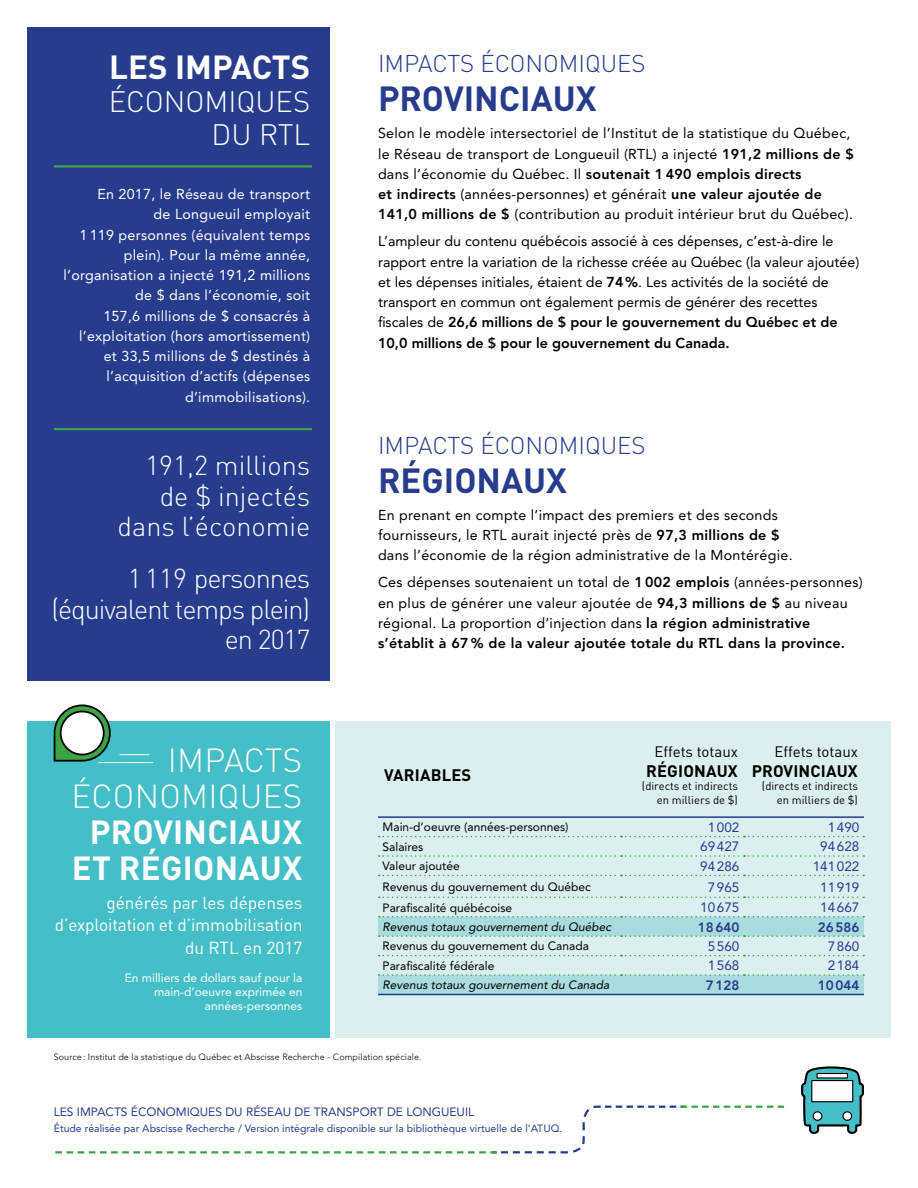
<style>
.page{position:relative;width:918px;height:1188px;background:#fff}
.page>*{position:absolute;margin:0;border:0;box-sizing:border-box;transform-origin:0 0}
.t1{font:700 34.5px "DINOT";color:#273c8c}
.t2{font:700 33px "DINOT";letter-spacing:.01em;color:#fff}
.t3{font:300 33px/36px "DINOT";letter-spacing:.01em;color:#fff;text-align:right}
.t4{font:300 29.25px/33px "DINOT";color:#fff;text-align:center}
.t5{font:300 27.15px/30.6px "DINOT";letter-spacing:-.04em;color:#fff;text-align:right}
.t6{font:300 27.15px/30.6px "DINOT";color:#fff;text-align:right}
.t7{font:300 24px "DINOT";letter-spacing:-.005em;color:#273c8c}
.t8{font:17.25px/22.5px "DINOT";letter-spacing:-.01em;color:#fff;text-align:right}
.t9{font:700 16.5px "DINOT";letter-spacing:.01em;color:#000}
.t10{font:15px "DINOT";color:#000}
.t11{font:14.25px/20.2px "Avenir";letter-spacing:.02em;color:#000}
.t12{font:14.25px/20.2px "Avenir";color:#000}
.t13{font:14.25px/20.2px "Avenir";letter-spacing:.02em;color:#fff;text-align:right}
.t14{font:13.5px "Avenir";color:#273c8c}
.t15{font:800 13.5px "Avenir";color:#273c8c}
.t16{font:12px "Avenir";color:#000}
.t17{font:12px/14.4px "Avenir";color:#fff;text-align:right}
.t18{font:italic 12px "Avenir";color:#000}
.t19{font:12px "Avenir";color:#273c8c}
.t20{font:11.25px/13.5px "DINOT";color:#000;text-align:right}
.t21{font:10.5px "Avenir";color:#273c8c}
.t22{font:300 9px "Avenir";letter-spacing:.01em;color:#000}
.s1{font-weight:800}
</style>
<div class="page">
<div style="left:27px;top:721px;width:303px;height:317px;background:#44bfc7"></div>
<div style="left:336px;top:721px;width:555px;height:317px;background:#dbeff0"></div>
<hr style="left:378px;top:816px;width:243px;height:2px;background:#273c8c">
<hr style="left:621px;top:816px;width:123px;height:2px;background:#273c8c">
<hr style="left:744px;top:816px;width:120px;height:2px;background:#273c8c">
<svg style="left:379px;top:836px;width:485px;height:1px"></svg>
<svg style="left:379px;top:855px;width:485px;height:2px"></svg>
<svg style="left:379px;top:875px;width:485px;height:1px"></svg>
<svg style="left:379px;top:897px;width:485px;height:1px"></svg>
<svg style="left:378px;top:916px;width:486px;height:78px"></svg>
<hr style="left:378px;top:994px;width:243px;height:1px;background:#273c8c">
<hr style="left:621px;top:994px;width:123px;height:1px;background:#273c8c">
<hr style="left:744px;top:994px;width:120px;height:1px;background:#273c8c">
<svg style="left:55px;top:1105px;width:729px;height:49px"></svg>
<div style="left:27px;top:27px;width:303px;height:653px;background:#273c8c"></div>
<hr style="left:54px;top:165px;width:258px;height:3px;background:#3ca448">
<hr style="left:54px;top:428px;width:258px;height:2px;background:#3ca448">
<svg style="left:801px;top:1066px;width:63px;height:68px"></svg>
<div style="left:812px;top:1081px;width:41px;height:21px;background:#fff"></div>
<div style="left:811px;top:1080px;width:42px;height:22px;border:1px solid #000"></div>
<div style="left:843px;top:1112px;width:9px;height:8px;background:#fff;border-radius:50%"></div>
<div style="left:842px;top:1111px;width:10px;height:10px;border:1px solid #000;border-radius:50%"></div>
<div style="left:813px;top:1112px;width:9px;height:8px;background:#fff;border-radius:50%"></div>
<div style="left:813px;top:1111px;width:9px;height:10px;border:1px solid #000;border-radius:50%"></div>
<hr style="left:817px;top:1074px;width:30px;height:4px;background:#fff">
<div style="left:817px;top:1073px;width:31px;height:6px;border:1px solid #000"></div>
<hr style="left:99px;top:762px;width:54px;height:1px;background:#fff">
<svg style="left:120px;top:754px;width:29px;height:1px"></svg>
<svg style="left:53px;top:704px;width:58px;height:58px"></svg>
<h2 class="t2" style="left:109px;top:46px;width:98px">LES IMPACTS</h2>
<h3 class="t4" style="left:109px;top:85px;width:19px">ÉCONOMI</h3>
<h3 class="t4" style="left:212px;top:85px;width:100px">QUES<br>DU RTL</h3>
<p class="t13" style="left:63px;top:184px;width:248px">En 2017, le Réseau de transport<br>de Longueuil employait<br>1 119 personnes (équivalent temps plein). Pour la même année, l’organisation a injecté 191,2 millions de $ dans l’économie, soit<br>157,6 millions de $ consacrés à l’exploitation (hors amortissement) et 33,5 millions de $ destinés à l’acquisition d’actifs (dépenses d’immobilisations).</p>
<h3 class="t6" style="left:118px;top:450px;width:194px">191,2 millions de $ injectés dans l’économie</h3>
<h3 class="t5" style="left:52px;top:563px;width:260px">1 119 personnes (équivalent temps plein) en 2017</h3>
<h2 class="t3" style="left:72px;top:741px;width:232px">Impacts économiques</h2>
<h2 class="t2" style="left:90px;top:810px;width:41px">PROVIN</h2>
<h2 class="t2" style="left:207px;top:810px;width:74px">CIAUX</h2>
<h2 class="t2" style="left:72px;top:846px;width:68px">ET RÉGION</h2>
<h2 class="t2" style="left:239px;top:846px;width:43px">AUX</h2>
<p class="t8" style="left:55px;top:891px;width:249px">générés par les dépenses d’exploitation et d’immobilisation du RTL en 2017</p>
<p class="t17" style="left:125px;top:970px;width:179px">En milliers de dollars sauf pour la main-d’oeuvre exprimée en années-personnes</p>
<h3 class="t7" style="left:378px;top:49px;width:118px">IM PACTS ÉCONOMI</h3>
<h3 class="t7" style="left:585px;top:49px;width:31px">QUES</h3>
<h1 class="t1" style="left:378px;top:76px;width:220px">PROVINCIAUX</h1>
<p class="t11" style="left:378px;top:123px;width:477px">Selon le modèle intersectoriel de l’Institut de la statistique du Québec, le Réseau de transport de Longueuil (RTL) a injecté <span class="s1">191,2 millions de $ </span>dans l’économie du Québec. Il <span class="s1">soutenait 1 490 emplois directs<br>et indirects</span> (années-personnes) et générait <span class="s1">une valeur ajoutée de 141,0 millions de $</span> (contribution au produit intérieur brut du Québec).</p>
<p class="t12" style="left:378px;top:231px;width:483px">L’ampleur du contenu québécois associé à ces dépenses, c’est-à-dire le rapport entre la variation de la richesse créée au Québec (la valeur ajoutée) et les dépenses initiales, étaient de <span class="s1">74%</span>. Les activités de la société de transport en commun ont également permis de générer des recettes fiscales de <span class="s1">26,6 millions de $ pour le gouvernement du Québec et de 10,0 millions de $ pour le gouvernement du Canada.</span></p>
<h3 class="t7" style="left:378px;top:430px;width:118px">IM PACTS ÉCONOMI</h3>
<h3 class="t7" style="left:585px;top:430px;width:31px">QUES</h3>
<h1 class="t1" style="left:378px;top:458px;width:190px">RÉGIONAUX</h1>
<p class="t11" style="left:378px;top:505px;width:416px">En prenant en compte l’impact des premiers et des seconds fournisseurs, le RTL aurait injecté près de <span class="s1">97,3 millions de $ </span>dans l’économie de la région administrative de la Montérégie.</p>
<p class="t11" style="left:378px;top:572px;width:486px">Ces dépenses soutenaient un total de <span class="s1">1 002 emplois</span> (années-personnes) en plus de générer une valeur ajoutée de <span class="s1">94,3 millions de $</span> au niveau régional. La proportion d’injection dans <span class="s1">la région administrative s’établit à 67 % de la valeur ajoutée totale du RTL dans la province.</span></p>
<p class="t9" style="left:384px;top:764px;width:88px">VARIABLES</p>
<p class="t10" style="left:655px;top:742px;width:85px">Effets totaux</p>
<p class="t9" style="left:646px;top:760px;width:22px">RÉGION</p>
<p class="t9" style="left:706px;top:760px;width:22px">AUX</p>
<p class="t20" style="left:642px;top:779px;width:98px">(directs et indirects en milliers de $)</p>
<p class="t10" style="left:775px;top:742px;width:85px">Effets totaux</p>
<p class="t9" style="left:752px;top:760px;width:11px">PROVIN</p>
<p class="t9" style="left:810px;top:760px;width:38px">CIAUX</p>
<p class="t20" style="left:762px;top:779px;width:98px">(directs et indirects en milliers de $)</p>
<p class="t16" style="left:383px;top:820px;width:187px">Main-d’oeuvre (années-personnes)</p>
<p class="t14" style="left:708px;top:819px;width:33px">1002</p>
<p class="t14" style="left:828px;top:819px;width:33px">1490</p>
<p class="t16" style="left:383px;top:840px;width:42px">Salaires</p>
<p class="t14" style="left:700px;top:839px;width:41px">69427</p>
<p class="t14" style="left:820px;top:839px;width:41px">94628</p>
<p class="t16" style="left:383px;top:859px;width:79px">Valeur ajoutée</p>
<p class="t14" style="left:700px;top:858px;width:41px">94286</p>
<p class="t14" style="left:813px;top:858px;width:48px">141022</p>
<p class="t16" style="left:383px;top:880px;width:210px">Revenus du gouvernement du Québec</p>
<p class="t14" style="left:708px;top:879px;width:33px">7965</p>
<p class="t14" style="left:820px;top:879px;width:41px">11919</p>
<p class="t16" style="left:383px;top:900px;width:131px">Parafiscalité québécoise</p>
<p class="t14" style="left:700px;top:900px;width:41px">10675</p>
<p class="t14" style="left:820px;top:900px;width:41px">14667</p>
<p class="t18" style="left:383px;top:920px;width:230px">Revenus totaux gouvernement du Québec</p>
<p class="t15" style="left:698px;top:919px;width:43px">18640</p>
<p class="t15" style="left:818px;top:919px;width:43px">26586</p>
<p class="t16" style="left:383px;top:939px;width:208px">Revenus du gouvernement du Canada</p>
<p class="t14" style="left:708px;top:938px;width:33px">5560</p>
<p class="t14" style="left:828px;top:938px;width:33px">7860</p>
<p class="t16" style="left:383px;top:959px;width:113px">Parafiscalité fédérale</p>
<p class="t14" style="left:708px;top:958px;width:33px">1568</p>
<p class="t14" style="left:828px;top:958px;width:33px">2184</p>
<p class="t18" style="left:383px;top:978px;width:228px">Revenus totaux gouvernement du Canada</p>
<p class="t15" style="left:706px;top:977px;width:35px">7128</p>
<p class="t15" style="left:818px;top:977px;width:43px">10044</p>
<p class="t22" style="left:54px;top:1051px;width:369px">Source : Institut de la statistique du Québec et Abscisse Recherche - Compilation spéciale.</p>
<p class="t19" style="left:54px;top:1105px;width:422px">LES IMPACTS ÉCONOMIQUES DU RÉSEAU DE TRANSPORT DE LONGUEUIL</p>
<p class="t21" style="left:54px;top:1123px;width:510px">Étude réalisée par Abscisse Recherche / Version intégrale disponible sur la bibliothèque virtuelle de l’ATUQ.</p>
</div>
